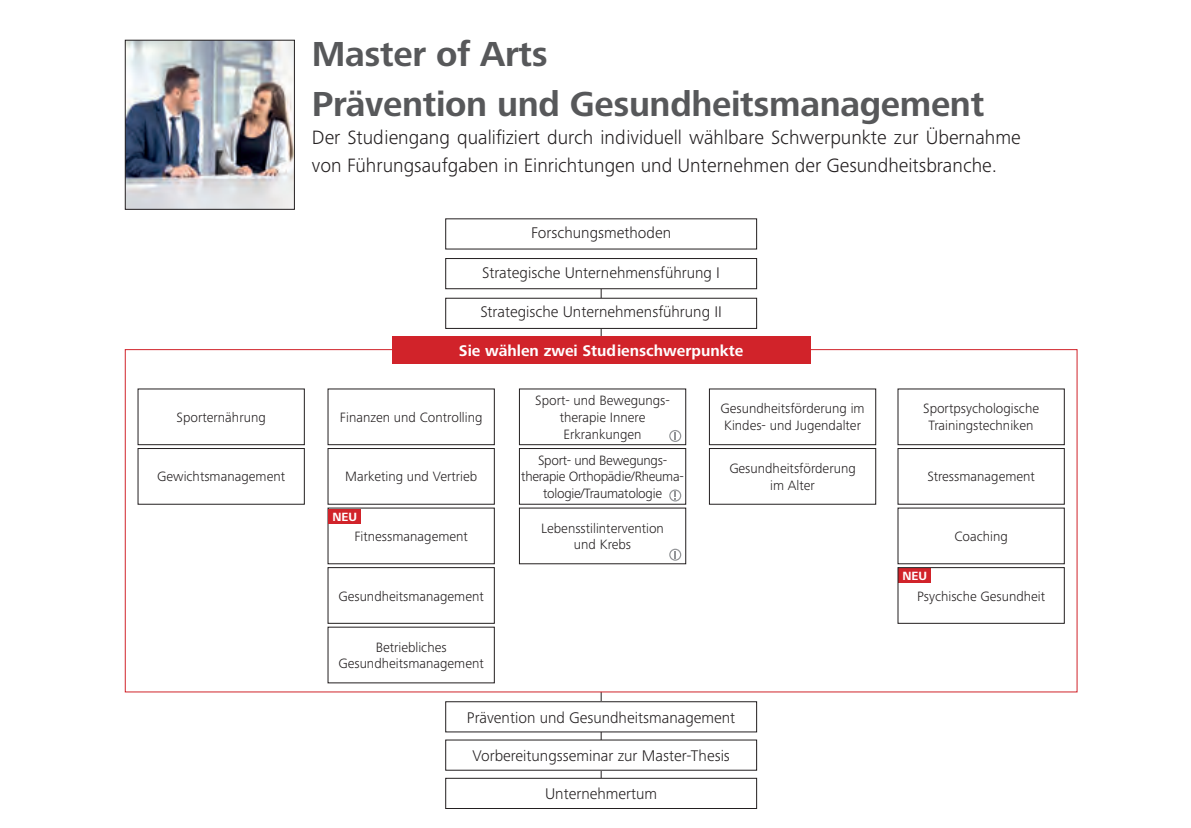
<style>
.page{position:relative;width:1191px;height:828px;background:#fff}
.page>*{position:absolute;margin:0;border:0;box-sizing:border-box;transform-origin:0 0}
.t1{font:700 36px/50px "Frutiger Next Pro";letter-spacing:-.01em;color:#57585a}
.t2{font:300 20px/28px "Frutiger Next Pro";color:#231f20}
.t3{font:300 16px "Frutiger Next Pro";color:#231f20}
.t4{font:700 16px "Frutiger Next Pro";color:#fff}
.t5{font:300 14px/16.8px "Frutiger Next Pro";color:#231f20;text-align:center}
.t6{font:300 14px/16.8px "Frutiger Next Pro";letter-spacing:-.02em;color:#231f20;text-align:center}
.t7{font:700 12.4px "Frutiger Next Pro";color:#fff}
</style>
<div class="page">
<img style="left:127px;top:42px;width:166px;height:166px">
<div style="left:125px;top:40px;width:170px;height:170px;border:1px solid #231f20"></div>
<hr style="left:600px;top:273px;width:1px;height:533px;background:#231f20">
<div style="left:125px;top:349px;width:952px;height:343px;background:#fff;border:1px solid #d1232a"></div>
<div style="left:445px;top:258px;width:312px;height:31px;border:1px solid #231f20"></div>
<div style="left:445px;top:298px;width:312px;height:31px;border:1px solid #231f20"></div>
<div style="left:445px;top:778px;width:312px;height:31px;border:1px solid #231f20"></div>
<div style="left:445px;top:701px;width:312px;height:31px;border:1px solid #231f20"></div>
<div style="left:392px;top:336px;width:418px;height:28px;background:#d1232a"></div>
<div style="left:137px;top:388px;width:168px;height:57px;border:1px solid #231f20"></div>
<div style="left:669px;top:430px;width:12px;height:12px;border:1px solid #939598;border-radius:50%"></div>
<svg style="left:674px;top:432px;width:2px;height:8px"></svg>
<div style="left:669px;top:489px;width:12px;height:12px;border:1px solid #939598;border-radius:50%"></div>
<svg style="left:674px;top:492px;width:2px;height:7px"></svg>
<div style="left:669px;top:549px;width:12px;height:12px;border:1px solid #939598;border-radius:50%"></div>
<svg style="left:674px;top:551px;width:2px;height:7px"></svg>
<div style="left:898px;top:568px;width:33px;height:15px;background:#d1232a"></div>
<div style="left:137px;top:448px;width:168px;height:57px;border:1px solid #231f20"></div>
<div style="left:327px;top:388px;width:168px;height:57px;border:1px solid #231f20"></div>
<div style="left:327px;top:448px;width:168px;height:57px;border:1px solid #231f20"></div>
<div style="left:327px;top:567px;width:168px;height:57px;border:1px solid #231f20"></div>
<div style="left:328px;top:508px;width:33px;height:15px;background:#d1232a"></div>
<div style="left:519px;top:388px;width:167px;height:57px;border:1px solid #231f20"></div>
<div style="left:519px;top:448px;width:167px;height:57px;border:1px solid #231f20"></div>
<div style="left:709px;top:388px;width:167px;height:57px;border:1px solid #231f20"></div>
<div style="left:709px;top:448px;width:167px;height:57px;border:1px solid #231f20"></div>
<div style="left:897px;top:388px;width:167px;height:57px;border:1px solid #231f20"></div>
<div style="left:897px;top:448px;width:167px;height:57px;border:1px solid #231f20"></div>
<div style="left:897px;top:567px;width:167px;height:57px;border:1px solid #231f20"></div>
<p class="t5" style="left:177px;top:409px;width:91px">Sporternährung</p>
<p class="t5" style="left:157px;top:468px;width:129px">Gewichtsmanagement</p>
<h1 class="t1" style="left:312px;top:29px;width:674px">Master of Arts<br>Prävention und Gesundheitsmanagement</h1>
<h2 class="t2" style="left:312px;top:123px;width:710px">Der Studiengang qualifiziert durch individuell wählbare Schwerpunkte zur Übernahme von Führungsaufgaben in Einrichtungen und Unternehmen der Gesundheitsbranche.</h2>
<p class="t3" style="left:531px;top:223px;width:141px">Forschungsmethoden</p>
<p class="t3" style="left:482px;top:263px;width:239px">Strategische Unternehmensführung I</p>
<p class="t3" style="left:480px;top:303px;width:243px">Strategische Unternehmensführung II</p>
<p class="t4" style="left:459px;top:341px;width:286px">Sie wählen zwei Studienschwerpunkte</p>
<p class="t5" style="left:340px;top:409px;width:144px">Finanzen und Controlling</p>
<p class="t5" style="left:345px;top:468px;width:134px">Marketing und Vertrieb</p>
<p class="t7" style="left:332px;top:509px;width:26px">NEU</p>
<p class="t5" style="left:354px;top:528px;width:115px">Fitnessmanagement</p>
<p class="t5" style="left:338px;top:587px;width:147px">Gesundheitsmanagement</p>
<p class="t5" style="left:338px;top:638px;width:147px">Betriebliches<br>Gesundheitsmanagement</p>
<p class="t5" style="left:535px;top:392px;width:135px">Sport- und Bewegungs&shy;therapie Innere<br>Erkrankungen</p>
<p class="t6" style="left:521px;top:451px;width:164px">Sport- und Bewegungs&shy;therapie Orthopädie/Rheuma&shy;tologie/Traumatologie</p>
<p class="t5" style="left:541px;top:519px;width:124px">Lebensstilintervention und Krebs</p>
<p class="t5" style="left:720px;top:400px;width:146px;text-align:left">Gesundheitsförderung im<br>Kindes- und Jugendalter</p>
<p class="t5" style="left:729px;top:460px;width:128px">Gesundheitsförderung im Alter</p>
<p class="t3" style="left:467px;top:708px;width:270px">Prävention und Gesundheitsmanagement</p>
<p class="t3" style="left:472px;top:746px;width:259px">Vorbereitungsseminar zur Master-Thesis</p>
<p class="t3" style="left:545px;top:784px;width:114px">Unternehmertum</p>
<p class="t5" style="left:923px;top:400px;width:117px">Sportpsychologische<br>Trainingstechniken</p>
<p class="t5" style="left:927px;top:468px;width:109px">Stressmanagement</p>
<p class="t7" style="left:902px;top:569px;width:26px">NEU</p>
<p class="t5" style="left:954px;top:528px;width:55px">Coaching</p>
<p class="t5" style="left:917px;top:587px;width:129px">Psychische Gesundheit</p>
</div>
